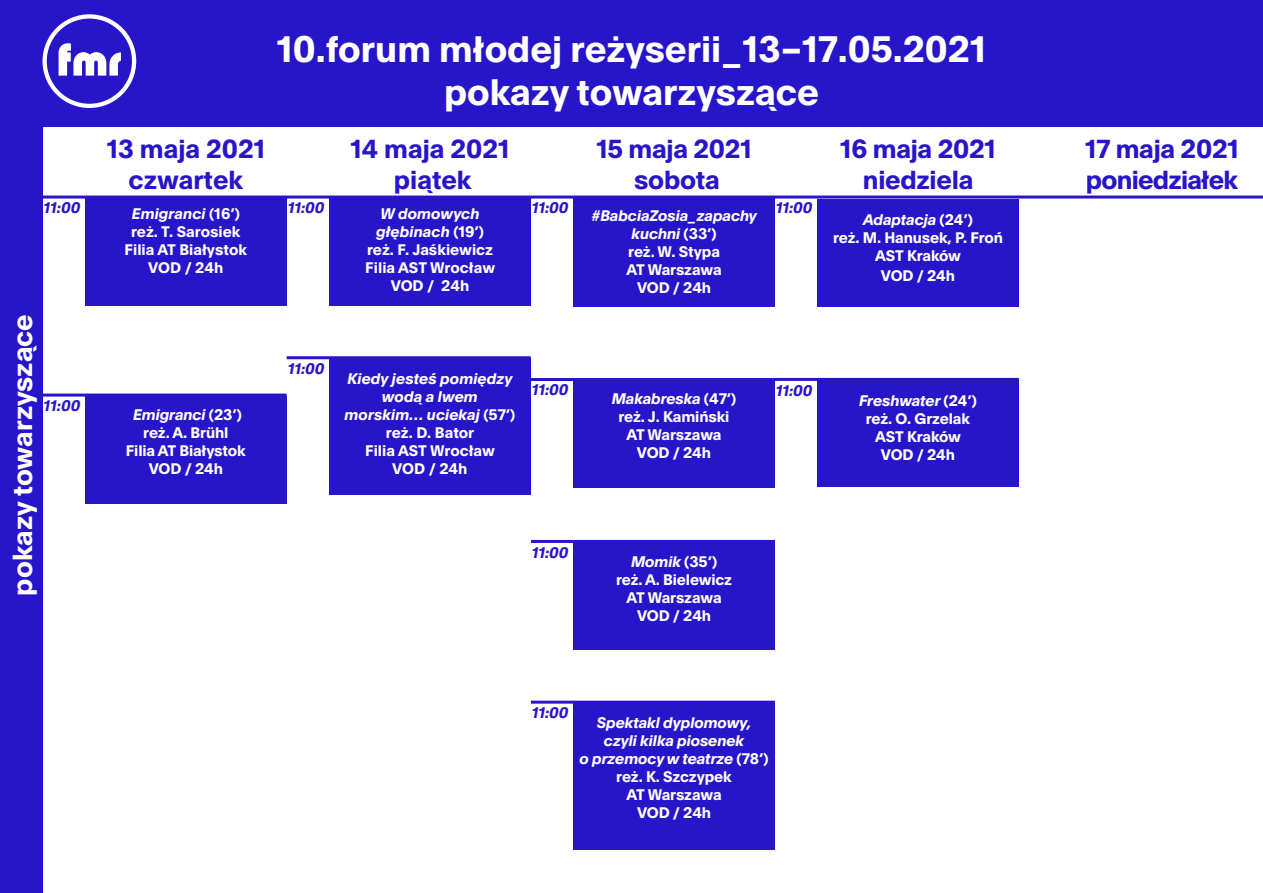
<style>
.page{position:relative;width:1263px;height:893px;background:#fff}
.page>*{position:absolute;margin:0;border:0;box-sizing:border-box;transform-origin:0 0}
.t1{font:700 36px/43.2px "Plain";color:#fff;text-align:center}
.t2{font:700 27px "Plain";color:#fff}
.t3{font:700 25.5px/30.6px "Plain";letter-spacing:-.01em;color:#2715ca;text-align:center}
.t4{font:700 25.5px/30.6px "Plain";letter-spacing:-.03em;color:#2715ca}
.t5{font:700 15px/18px "Plain";letter-spacing:-.01em;color:#fff;text-align:center}
.t6{font:italic 700 15px/18px "Plain";letter-spacing:-.01em;color:#fff;text-align:center}
.t7{font:italic 700 15px "Plain";color:#2715ca}
.s1{font-style:italic}
.s2{font-style:normal}
</style>
<div class="page">
<div style="left:0;top:0;width:1263px;height:126px;background:#2715ca"></div>
<div style="left:85px;top:198px;width:202px;height:108px;background:#2715ca"></div>
<div style="left:329px;top:198px;width:202px;height:108px;background:#2715ca"></div>
<div style="left:85px;top:396px;width:202px;height:108px;background:#2715ca"></div>
<div style="left:573px;top:198px;width:202px;height:109px;background:#2715ca"></div>
<div style="left:573px;top:380px;width:202px;height:108px;background:#2715ca"></div>
<div style="left:573px;top:542px;width:202px;height:108px;background:#2715ca"></div>
<div style="left:573px;top:703px;width:202px;height:146px;background:#2715ca"></div>
<div style="left:817px;top:199px;width:202px;height:108px;background:#2715ca"></div>
<div style="left:817px;top:379px;width:202px;height:108px;background:#2715ca"></div>
<hr style="left:43px;top:196px;width:1220px;height:3px;background:#2715ca">
<hr style="left:531px;top:378px;width:244px;height:3px;background:#2715ca">
<hr style="left:531px;top:540px;width:244px;height:3px;background:#2715ca">
<hr style="left:775px;top:378px;width:244px;height:3px;background:#2715ca">
<hr style="left:531px;top:701px;width:244px;height:3px;background:#2715ca">
<hr style="left:43px;top:394px;width:244px;height:3px;background:#2715ca">
<hr style="left:287px;top:356px;width:244px;height:3px;background:#2715ca">
<div style="left:43px;top:14px;width:93px;height:94px;border:4px solid #fff;border-radius:50%"></div>
<svg style="left:59px;top:43px;width:62px;height:33px"></svg>
<div style="left:329px;top:358px;width:202px;height:136px;background:#2715ca"></div>
<div style="left:0;top:125px;width:43px;height:768px;background:#2715ca"></div>
<p class="t7" style="left:43px;top:196px;width:42px">11:00</p>
<h2 class="t2" style="left:3px;top:596px;width:283px;rotate:-90deg">pokazy towarzyszące</h2>
<p class="t7" style="left:43px;top:394px;width:42px">11:00</p>
<h3 class="t3" style="left:107px;top:133px;width:160px">13 maja 2021 czwartek</h3>
<p class="t5" style="left:125px;top:204px;width:124px"><span class="s1">Emigranci</span> (16’) reż. T. Sarosiek<br>Filia AT Białystok<br>VOD / 24h</p>
<h1 class="t1" style="left:277px;top:26px;width:711px">10.forum młodej reżyserii_13–17.05.2021 pokazy towarzyszące</h1>
<h3 class="t3" style="left:350px;top:133px;width:161px">14 maja 2021 piątek</h3>
<p class="t5" style="left:365px;top:204px;width:131px"><span class="s1">W domowych głębinach</span> (19’) reż. F. Jaśkiewicz<br>Filia AST Wrocław<br>VOD / 24h</p>
<p class="t7" style="left:287px;top:196px;width:42px">11:00</p>
<p class="t7" style="left:531px;top:196px;width:42px">11:00</p>
<h3 class="t3" style="left:596px;top:133px;width:157px">15 maja 2021 sobota</h3>
<p class="t5" style="left:591px;top:206px;width:167px"><span class="s1">#BabciaZosia_zapachy kuchni</span> (33’)<br>reż. W. Stypa<br>AT Warszawa<br>VOD / 24h</p>
<p class="t7" style="left:775px;top:197px;width:42px">11:00</p>
<h3 class="t3" style="left:840px;top:133px;width:157px">16 maja 2021 niedziela</h3>
<p class="t5" style="left:833px;top:210px;width:171px"><span class="s1">Adaptacja</span> (24’)<br>reż. M. Hanusek, P. Froń<br>AST Kraków</p>
<p class="t5" style="left:881px;top:266px;width:76px">VOD / 24h</p>
<p class="t5" style="left:126px;top:405px;width:122px"><span class="s1">Emigranci</span> (23’) reż. A. Brühl<br>Filia AT Białystok<br>VOD / 24h</p>
<p class="t7" style="left:287px;top:358px;width:42px">11:00</p>
<p class="t6" style="left:345px;top:369px;width:172px">Kiedy jesteś pomiędzy wodą a lwem morskim… uciekaj <span class="s2">(57’) reż. D. Bator<br>Filia AST Wrocław<br>VOD / 24h</span></p>
<p class="t7" style="left:531px;top:379px;width:42px">11:00</p>
<p class="t5" style="left:612px;top:389px;width:126px"><span class="s1">Makabreska</span> (47’) reż. J. Kamiński<br>AT Warszawa<br>VOD / 24h</p>
<p class="t7" style="left:775px;top:379px;width:42px">11:00</p>
<p class="t5" style="left:859px;top:391px;width:120px"><span class="s1">Freshwater</span> (24’) reż. O. Grzelak<br>AST Kraków<br>VOD / 24h</p>
<p class="t7" style="left:531px;top:542px;width:42px">11:00</p>
<p class="t5" style="left:616px;top:552px;width:118px"><span class="s1">Momik</span> (35’) reż. A. Bielewicz<br>AT Warszawa<br>VOD / 24h</p>
<p class="t7" style="left:531px;top:702px;width:42px">11:00</p>
<p class="t6" style="left:580px;top:713px;width:190px">Spektakl dyplomowy, czyli kilka piosenek<br>o przemocy w teatrze <span class="s2">(78’) reż. K. Szczypek<br>AT Warszawa<br>VOD / 24h</span></p>
<h3 class="t4" style="left:1085px;top:133px;width:155px">17 maja 2021 poniedziałek</h3>
</div>
